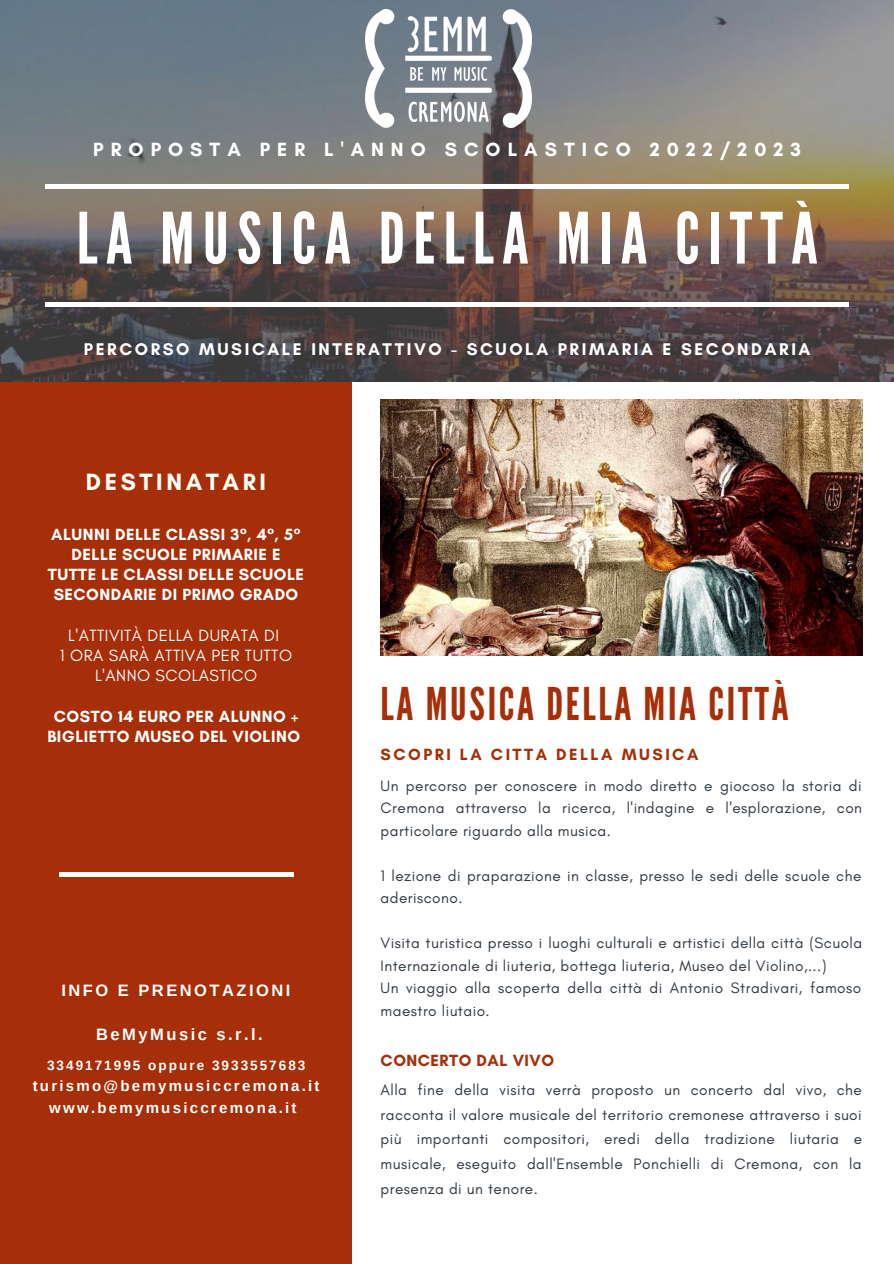
<style>
.page{position:relative;width:894px;height:1264px;background:#fff}
.page>*{position:absolute;margin:0;border:0;box-sizing:border-box;transform-origin:0 0}
.t1{font:70.5px "League Gothic";letter-spacing:.12em;color:#fff}
.t2{font:45px "League Gothic";letter-spacing:.06em;color:#a62f09}
.t3{font:700 24px "Glacial Indifference";letter-spacing:.15em;color:#fffff6}
.t4{font:700 19.5px "Glacial Indifference";letter-spacing:.36em;color:#fff}
.t5{font:700 17.25px "Glacial Indifference";letter-spacing:.15em;color:#fff}
.t6{font:700 16.5px/20.2px "Glacial Indifference";letter-spacing:.03em;color:#fff;text-align:center}
.t7{font:16.5px/20.2px "Glacial Indifference";letter-spacing:.03em;color:#fff;text-align:center}
.t8{font:700 16.5px "Arimo";letter-spacing:.15em;color:#fff}
.t9{font:700 16.5px "Glacial Indifference";letter-spacing:.15em;color:#a62f09}
.t10{font:700 16.5px "Glacial Indifference";letter-spacing:.03em;color:#a62f09}
.t11{font:15.45px/22.5px "Glacial Indifference";letter-spacing:.03em;color:#303841;text-align:justify}
.t12{font:700 15px/22px "Arimo";letter-spacing:.15em;color:#fff;text-align:center}
.t13{font:700 13.5px "Arimo";letter-spacing:.15em;color:#fff}
</style>
<div class="page">
<div style="left:0;top:299px;width:352px;height:964px;background:#a62f09"></div>
<img style="left:0;top:0;width:893px;height:382px">
<img style="left:380px;top:399px;width:482px;height:256px">
<div style="left:45px;top:184px;width:803px;height:5px;background:#fff"></div>
<div style="left:45px;top:302px;width:803px;height:5px;background:#fff"></div>
<hr style="left:59px;top:872px;width:234px;height:4px;background:#fff">
<img style="left:366px;top:9px;width:165px;height:119px">
<p class="t4" style="left:93px;top:138px;width:709px">PROPOSTA PER L'ANNO SCOLASTICO 2022/2023</p>
<h1 class="t1" style="left:77px;top:198px;width:742px">LA MUSICA DELLA MIA CITTÀ</h1>
<p class="t5" style="left:84px;top:339px;width:727px">PERCORSO MUSICALE INTERATTIVO - SCUOLA PRIMARIA E SECONDARIA</p>
<h3 class="t3" style="left:86px;top:467px;width:182px">DESTINATARI</h3>
<p class="t6" style="left:48px;top:523px;width:258px">ALUNNI DELLE CLASSI 3°, 4°, 5°<br>DELLE SCUOLE PRIMARIE E<br>TUTTE LE CLASSI DELLE SCUOLE<br>SECONDARIE DI PRIMO GRADO</p>
<p class="t7" style="left:60px;top:625px;width:233px">L'ATTIVITÀ DELLA DURATA DI<br>1 ORA SARÀ ATTIVA PER TUTTO<br>L'ANNO SCOLASTICO</p>
<p class="t6" style="left:47px;top:706px;width:254px">COSTO 14 EURO PER ALUNNO +<br>BIGLIETTO MUSEO DEL VIOLINO</p>
<p class="t8" style="left:61px;top:980px;width:230px">INFO E PRENOTAZIONI</p>
<p class="t8" style="left:96px;top:1024px;width:168px">BeMyMusic s.r.l.</p>
<p class="t13" style="left:47px;top:1057px;width:260px">3349171995 oppure 3933557683</p>
<p class="t12" style="left:33px;top:1075px;width:288px">turismo@bemymusiccremona.it www.bemymusiccremona.it</p>
<h2 class="t2" style="left:380px;top:677px;width:409px">LA MUSICA DELLA MIA CITTÀ</h2>
<p class="t9" style="left:380px;top:744px;width:319px">SCOPRI LA CITTA DELLA MUSICA</p>
<p class="t11" style="left:380px;top:774px;width:483px">Un percorso per conoscere in modo diretto e giocoso la storia di Cremona attraverso la ricerca, l'indagine e l'esplorazione, con particolare riguardo alla musica.</p>
<p class="t11" style="left:380px;top:864px;width:482px">1 lezione di praparazione in classe, presso le sedi delle scuole che aderiscono.</p>
<p class="t11" style="left:380px;top:931px;width:483px;text-align:left">Visita turistica presso i luoghi culturali e artistici della città (Scuola Internazionale di liuteria, bottega liuteria, Museo del Violino,...)<br>Un viaggio alla scoperta della città di Antonio Stradivari, famoso maestro liutaio.</p>
<p class="t10" style="left:380px;top:1049px;width:175px">CONCERTO DAL VIVO</p>
<p class="t11" style="left:380px;top:1077px;width:483px;line-height:24.8px">Alla fine della visita verrà proposto un concerto dal vivo, che racconta il valore musicale del territorio cremonese attraverso i suoi più importanti compositori, eredi della tradizione liutaria e musicale, eseguito dall'Ensemble Ponchielli di Cremona, con la presenza di un tenore.</p>
</div>
